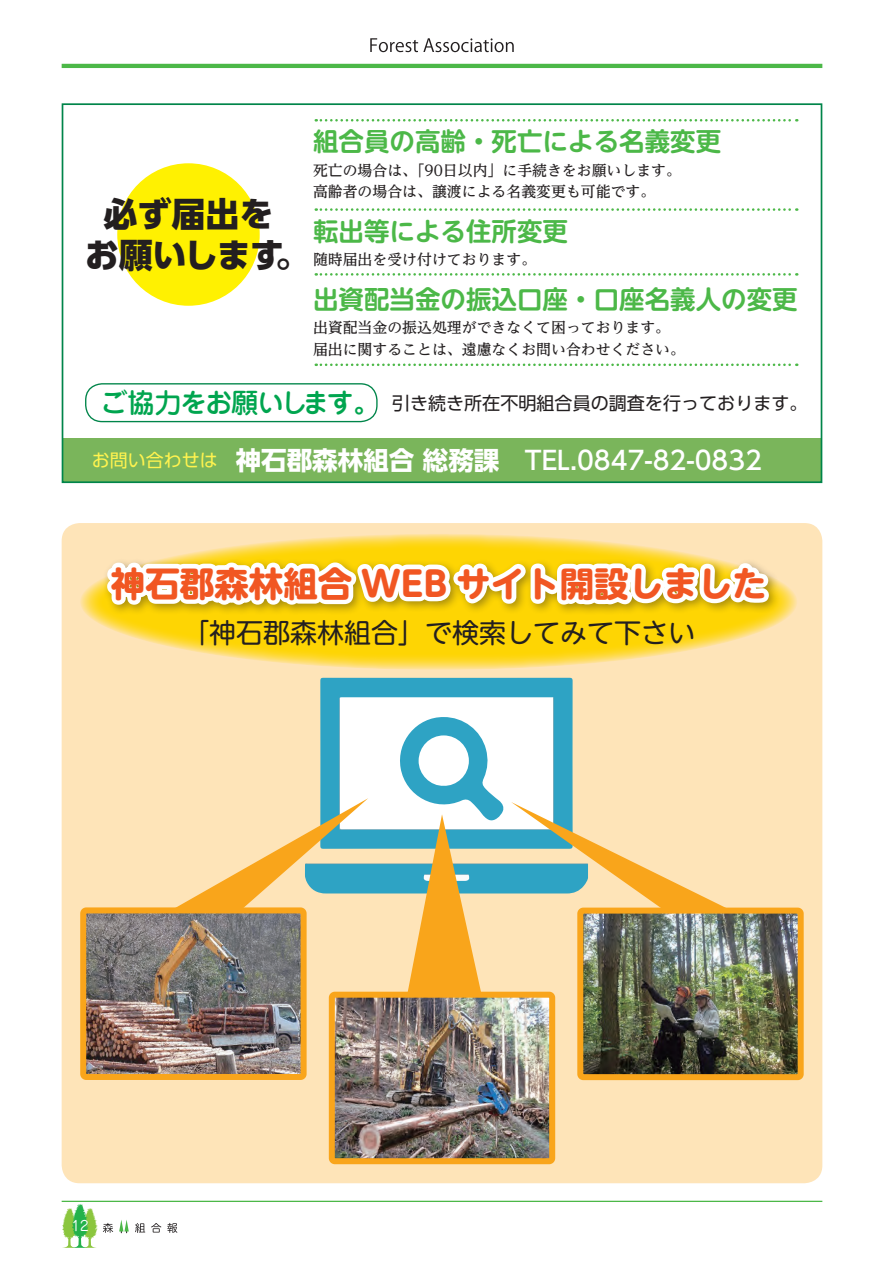
<style>
.page{position:relative;width:893px;height:1263px;background:#fff}
.page>*{position:absolute;margin:0;border:0;box-sizing:border-box;transform-origin:0 0}
.t1{font:700 34.5px "UD Shin M Go Pr 6 N";color:#f15622}
.t2{font:800 34.05px/40.3px "UD Shin Go Pr 6 N";color:#231f20;text-align:center}
.t3{font:500 27.15px "Jun 34 Pro";letter-spacing:-.055em;color:#00a54f}
.t4{font:27px "UD Shin M Go Pr 6 N";color:#231f20}
.t5{font:700 25.5px "UD Shin M Go Pr 6 N De";color:#4cb848}
.t6{font:500 25.5px "UD Shin Go Pr 6 N";color:#fff}
.t7{font:18px "UD Shin Go Pr 6 N";color:#231f20}
.t8{font:500 14.85px/21.3px "UD Reimin Pr 6 N";color:#231f20}
.t9{font:13.8px "Jun 201 Pro";color:#fff}
.s1{font-weight:400;font-size:18px;color:#fff34f}
.s2{font-weight:700}
</style>
<div class="page">
<div style="left:62px;top:523px;width:760px;height:660px;background:#fee4b8;border-radius:18px"></div>
<div style="left:63px;top:438px;width:758px;height:44px;background:#7ab55b"></div>
<svg style="left:316px;top:363px;width:481px;height:3px"></svg>
<svg style="left:316px;top:119px;width:481px;height:3px"></svg>
<svg style="left:316px;top:208px;width:481px;height:3px"></svg>
<svg style="left:316px;top:273px;width:481px;height:3px"></svg>
<div style="left:117px;top:163px;width:143px;height:143px;background:#fff101;border-radius:50%"></div>
<div style="left:85px;top:383px;width:293px;height:39px;border:1px solid #00854a;border-radius:17px"></div>
<img style="left:87px;top:914px;width:213px;height:159px">
<img style="left:336px;top:999px;width:212px;height:158px">
<img style="left:584px;top:914px;width:213px;height:159px">
<div style="left:80px;top:907px;width:227px;height:173px;border:6px solid #f9a51b;border-radius:3px"></div>
<div style="left:577px;top:907px;width:227px;height:173px;border:6px solid #f9a51b;border-radius:3px"></div>
<div style="left:329px;top:992px;width:226px;height:172px;border:6px solid #f9a51b;border-radius:3px"></div>
<svg style="left:99px;top:481px;width:674px;height:513px"></svg>
<svg style="left:370px;top:38px;width:144px;height:14px"></svg>
<hr style="left:62px;top:64px;width:760px;height:4px;background:#4cb848">
<hr style="left:62px;top:1201px;width:760px;height:1px;background:#4cb848">
<svg style="left:135px;top:1223px;width:10px;height:10px"></svg>
<svg style="left:151px;top:1223px;width:10px;height:9px"></svg>
<svg style="left:167px;top:1223px;width:10px;height:10px"></svg>
<svg style="left:119px;top:1220px;width:10px;height:13px"></svg>
<svg style="left:62px;top:1204px;width:51px;height:44px"></svg>
<h3 class="t5" style="left:313px;top:120px;width:410px">組合員の高齢・死亡による名義変更</h3>
<p class="t8" style="left:313px;top:159px;width:370px">死亡の場合は、「90日以内」に手続きをお願いします。高齢者の場合は、譲渡による名義変更も可能です。</p>
<h3 class="t5" style="left:313px;top:209px;width:257px">転出等による住所変更</h3>
<p class="t8" style="left:313px;top:249px;width:225px">随時届出を受け付けております。</p>
<h3 class="t5" style="left:313px;top:277px;width:486px">出資配当金の振込口座・口座名義人の変更</h3>
<p class="t8" style="left:313px;top:317px;width:374px">出資配当金の振込処理ができなくて困っております。届出に関することは、遠慮なくお問い合わせください。</p>
<p class="t7" style="left:392px;top:388px;width:417px">引き続き所在不明組合員の調査を行っております。</p>
<h3 class="t6" style="left:92px;top:439px;width:672px"><span class="s1">お問い合わせは　</span><span class="s2">神石郡森林組合 総務課　</span>TEL.0847-82-0832</h3>
<h2 class="t2" style="left:85px;top:193px;width:226px">必ず届出を<br>お願いします。</h2>
<h3 class="t3" style="left:100px;top:381px;width:282px">ご協力をお願いします。</h3>
<h1 class="t1" style="left:111px;top:554px;width:657px">神石郡森林組合 WEB サイト開設しました</h1>
<h3 class="t4" style="left:182px;top:610px;width:515px">「神石郡森林組合」で検索してみて下さい</h3>
<p class="t9" style="left:71px;top:1214px;width:19px">12</p>
</div>
